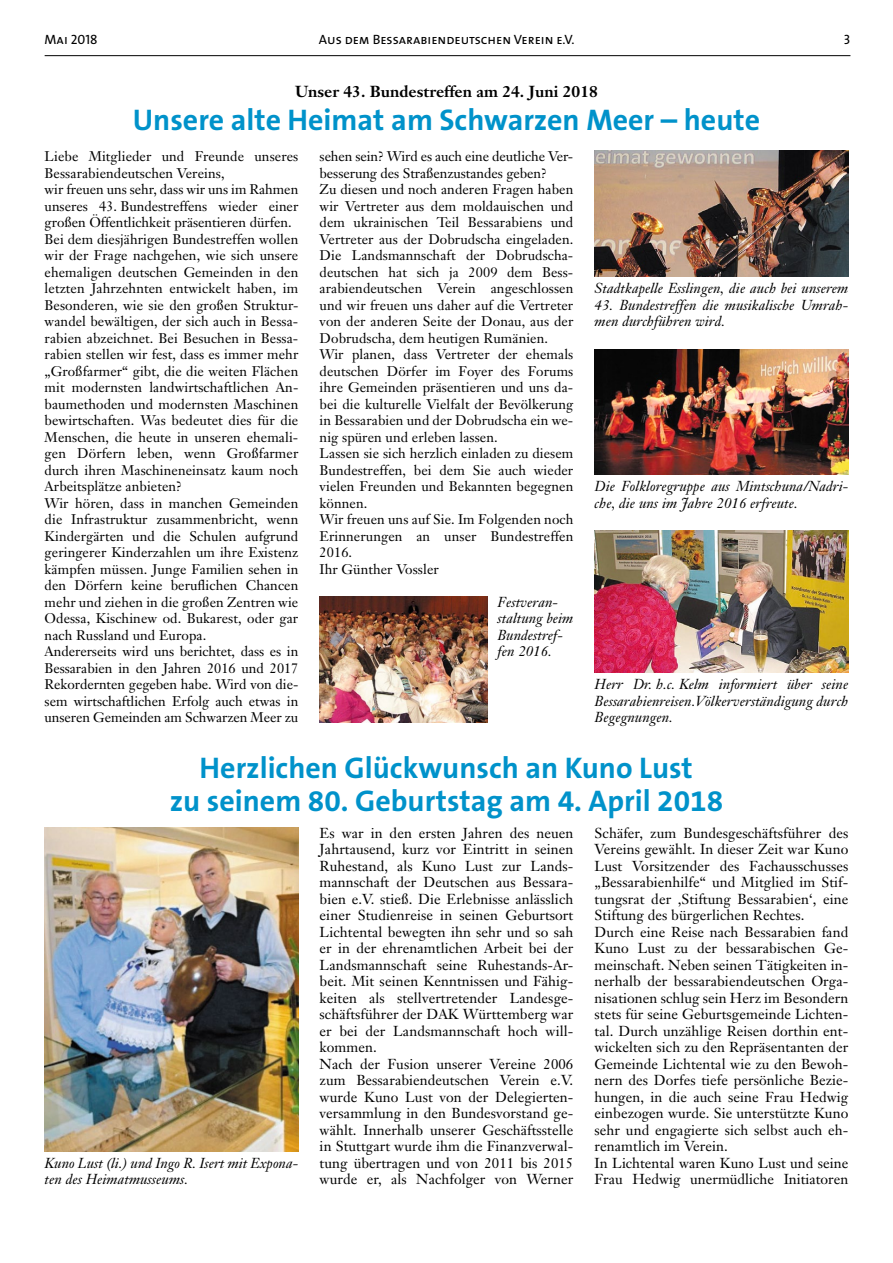
<style>
.page{position:relative;width:893px;height:1263px;background:#fff}
.page>*{position:absolute;margin:0;border:0;box-sizing:border-box;transform-origin:0 0}
.t1{font:700 30px/33px "The Sans B7";color:#0092ca;text-align:center}
.t2{font:700 15.75px "Janson Text";color:#000}
.t3{font:14.25px/16.5px "Janson Text";letter-spacing:.005em;color:#000}
.t4{font:italic 14.25px/16.5px "Janson Text";letter-spacing:.005em;color:#000}
.t5{font:13.8px/16.5px "Janson Text";letter-spacing:.005em;color:#000}
.t6{font:13.5px "The Sans Caps";color:#000}
</style>
<div class="page">
<hr style="left:45px;top:55px;width:805px;height:1px;background:#000">
<img style="left:320px;top:596px;width:168px;height:126px">
<img style="left:595px;top:151px;width:253px;height:126px">
<img style="left:595px;top:349px;width:253px;height:126px">
<img style="left:595px;top:530px;width:253px;height:143px">
<img style="left:45px;top:827px;width:253px;height:324px">
<p class="t6" style="left:45px;top:28px;width:55px">Mai 2018</p>
<p class="t6" style="left:319px;top:28px;width:257px">Aus dem Bessarabiendeutschen Verein e.V.</p>
<p class="t6" style="left:844px;top:28px;width:8px">3</p>
<p class="t2" style="left:295px;top:82px;width:304px">Unser 43. Bundestreffen am 24. Juni 2018</p>
<h1 class="t1" style="left:133px;top:105px;width:629px">Unsere alte Heimat am Schwarzen Meer – heute</h1>
<p class="t5" style="left:45px;top:148px;width:255px">Liebe Mitglieder und Freunde unseres Bessarabiendeutschen Vereins,<br>wir freuen uns sehr, dass wir uns im Rahmen unseres 43. Bundestreffens wieder einer großen Öffentlichkeit präsentieren dürfen.<br>Bei dem diesjährigen Bundestreffen wollen wir der Frage nachgehen, wie sich unsere ehemaligen deutschen Gemeinden in den letzten Jahrzehnten entwickelt haben, im Besonderen, wie sie den großen Struktur&shy;wandel bewältigen, der sich auch in Bessa&shy;rabien abzeichnet. Bei Besuchen in Bessa&shy;rabien stellen wir fest, dass es immer mehr „Großfarmer“ gibt, die die weiten Flächen mit modernsten landwirtschaftlichen An&shy;baumethoden und modernsten Maschinen bewirtschaften. Was bedeutet dies für die Menschen, die heute in unseren ehemali&shy;gen Dörfern leben, wenn Großfarmer durch ihren Maschineneinsatz kaum noch Arbeitsplätze anbieten?<br>Wir hören, dass in manchen Gemeinden die Infrastruktur zusammenbricht, wenn Kindergärten und die Schulen aufgrund geringerer Kinderzahlen um ihre Existenz kämpfen müssen. Junge Familien sehen in den Dörfern keine beruflichen Chancen mehr und ziehen in die großen Zentren wie Odessa, Kischinew od. Bukarest, oder gar nach Russland und Europa.<br>Andererseits wird uns berichtet, dass es in Bessarabien in den Jahren 2016 und 2017<br>Rekordernten gegeben habe. Wird von die&shy;sem wirtschaftlichen Erfolg auch etwas in unseren Gemeinden am Schwarzen Meer zu</p>
<p class="t5" style="left:320px;top:148px;width:255px">sehen sein? Wird es auch eine deutliche Ver&shy;besserung des Straßenzustandes geben?<br>Zu diesen und noch anderen Fragen haben wir Vertreter aus dem moldauischen und dem ukrainischen Teil Bessarabiens und Vertreter aus der Dobrudscha eingeladen.<br>Die Landsmannschaft der Dobrudscha&shy;deutschen hat sich ja 2009 dem Bess&shy;arabiendeutschen Verein angeschlossen und wir freuen uns daher auf die Vertreter von der anderen Seite der Donau, aus der Dobrudscha, dem heutigen Rumänien.<br>Wir planen, dass Vertreter der ehemals deutschen Dörfer im Foyer des Forums ihre Gemeinden präsentieren und uns da&shy;bei die kulturelle Vielfalt der Bevölkerung in Bessarabien und der Dobrudscha ein we&shy;nig spüren und erleben lassen.<br>Lassen sie sich herzlich einladen zu diesem Bundestreffen, bei dem Sie auch wieder vielen Freunden und Bekannten begegnen können.<br>Wir freuen uns auf Sie. Im Folgenden noch Erinnerungen an unser Bundestreffen 2016.<br>Ihr Günther Vossler</p>
<h1 class="t1" style="left:170px;top:752px;width:555px">Herzlichen Glückwunsch an Kuno Lust<br>zu seinem 80. Geburtstag am 4. April 2018</h1>
<p class="t3" style="left:320px;top:824px;width:255px">Es war in den ersten Jahren des neuen Jahrtausend, kurz vor Eintritt in seinen Ruhestand, als Kuno Lust zur Lands&shy;mannschaft der Deutschen aus Bessara&shy;bien e.V. stieß. Die Erlebnisse anlässlich einer Studienreise in seinen Geburtsort Lichtental bewegten ihn sehr und so sah er in der ehrenamtlichen Arbeit bei der Landsmannschaft seine Ruhestands-Ar&shy;beit. Mit seinen Kenntnissen und Fähig&shy;keiten als stellvertretender Landesge&shy;schäftsführer der DAK Württemberg war er bei der Landsmannschaft hoch will&shy;kommen.<br>Nach der Fusion unserer Vereine 2006 zum Bessarabiendeutschen Verein e.V. wurde Kuno Lust von der Delegierten&shy;versammlung in den Bundesvorstand ge&shy;wählt. Innerhalb unserer Geschäftsstelle in Stuttgart wurde ihm die Finanzverwal&shy;tung übertragen und von 2011 bis 2015 wurde er, als Nachfolger von Werner</p>
<p class="t3" style="left:595px;top:824px;width:255px">Schäfer, zum Bundesgeschäftsführer des Vereins gewählt. In dieser Zeit war Kuno Lust Vorsitzender des Fachausschusses „Bessarabienhilfe“ und Mitglied im Stif&shy;tungsrat der ‚Stiftung Bessarabien‘, eine Stiftung des bürgerlichen Rechtes.<br>Durch eine Reise nach Bessarabien fand Kuno Lust zu der bessarabischen Ge&shy;meinschaft. Neben seinen Tätigkeiten in&shy;nerhalb der bessarabiendeutschen Orga&shy;nisationen schlug sein Herz im Besondern stets für seine Geburtsgemeinde Lichten&shy;tal. Durch unzählige Reisen dorthin ent&shy;wickelten sich zu den Repräsentanten der Gemeinde Lichtental wie zu den Bewoh&shy;nern des Dorfes tiefe persönliche Bezie&shy;hungen, in die auch seine Frau Hedwig einbezogen wurde. Sie unterstützte Kuno sehr und engagierte sich selbst auch eh&shy;renamtlich im Verein.<br>In Lichtental waren Kuno Lust und seine Frau Hedwig unermüdliche Initiatoren</p>
<p class="t4" style="left:595px;top:280px;width:255px">Stadtkapelle Esslingen, die auch bei unserem</p>
<p class="t4" style="left:595px;top:297px;width:255px">43. Bundestreffen die musikalische Umrah&shy;men durchführen wird.</p>
<p class="t4" style="left:595px;top:478px;width:255px">Die Folkloregruppe aus Mintschuna/Nadri&shy;che, die uns im Jahre 2016 erfreute.</p>
<p class="t4" style="left:497px;top:594px;width:77px">Festveran&shy;staltung beim<br>Bundestref&shy;fen 2016.</p>
<p class="t4" style="left:595px;top:676px;width:255px;text-align:justify">Herr Dr. h.c. Kelm informiert über seine Bessarabienreisen.Völkerverständigung durch Begegnungen.</p>
<p class="t4" style="left:45px;top:1155px;width:255px">Kuno Lust (li.) und Ingo R. Isert mit Expona&shy;ten des Heimatmusseums.</p>
</div>
